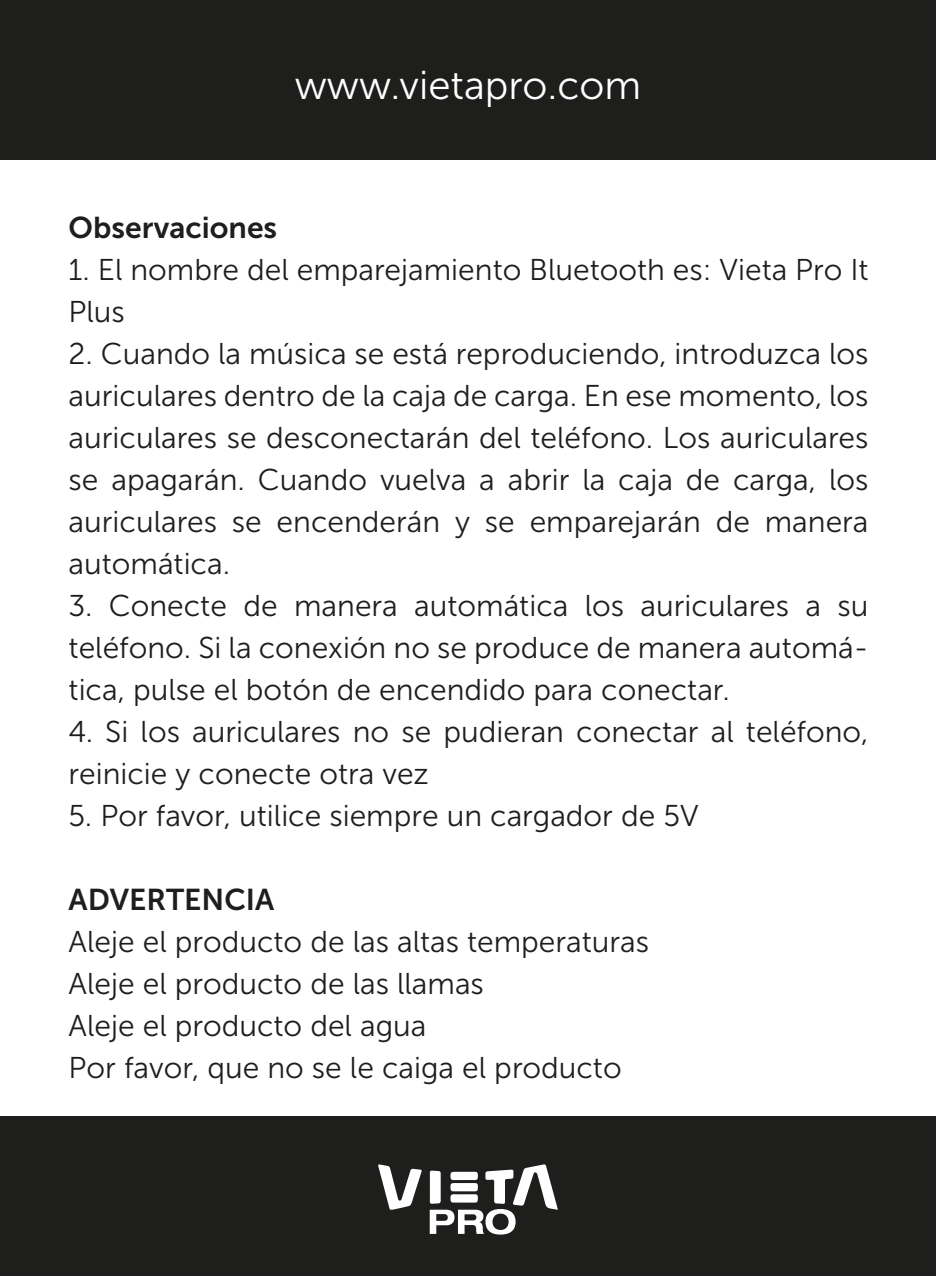
<style>
.page{position:relative;width:936px;height:1276px;background:#fff}
.page>*{position:absolute;margin:0;border:0;box-sizing:border-box;transform-origin:0 0}
.t1{font:40.2px "Museo Sans 300";color:#fff}
.t2{font:30px/42px "Museo Sans 300";color:#1e1f1d}
.t3{font:30px "Museo Sans 700";color:#1e1f1d}
</style>
<div class="page">
<div style="left:0;top:1116px;width:935px;height:160px;background:#1e1f1d"></div>
<div style="left:0;top:0;width:935px;height:160px;background:#1e1f1d"></div>
<svg style="left:378px;top:1164px;width:44px;height:46px"></svg>
<svg style="left:429px;top:1164px;width:128px;height:70px"></svg>
<h1 class="t1" style="left:295px;top:64px;width:348px">www.vietapro.com</h1>
<p class="t3" style="left:69px;top:211px;width:210px">Observaciones</p>
<p class="t2" style="left:69px;top:249px;width:801px">1. El nombre del emparejamiento Bluetooth es: Vieta Pro It<br>Plus</p>
<p class="t2" style="left:69px;top:333px;width:801px;text-align:justify">2. Cuando la música se está reproduciendo, introduzca los auriculares dentro de la caja de carga. En ese momento, los auriculares se desconectarán del teléfono. Los auriculares se apagarán. Cuando vuelva a abrir la caja de carga, los auriculares se encenderán y se emparejarán de manera automática.</p>
<p class="t2" style="left:69px;top:585px;width:801px;text-align:justify">3. Conecte de manera automática los auriculares a su teléfono. Si la conexión no se produce de manera automá&shy;tica, pulse el botón de encendido para conectar.</p>
<p class="t2" style="left:69px;top:711px;width:801px">4. Si los auriculares no se pudieran conectar al teléfono, reinicie y conecte otra vez</p>
<p class="t2" style="left:69px;top:795px;width:631px">5. Por favor, utilice siempre un cargador de 5V</p>
<p class="t3" style="left:69px;top:883px;width:207px">ADVERTENCIA</p>
<p class="t2" style="left:69px;top:921px;width:582px">Aleje el producto de las altas temperaturas Aleje el producto de las llamas<br>Aleje el producto del agua<br>Por favor, que no se le caiga el producto</p>
</div>
